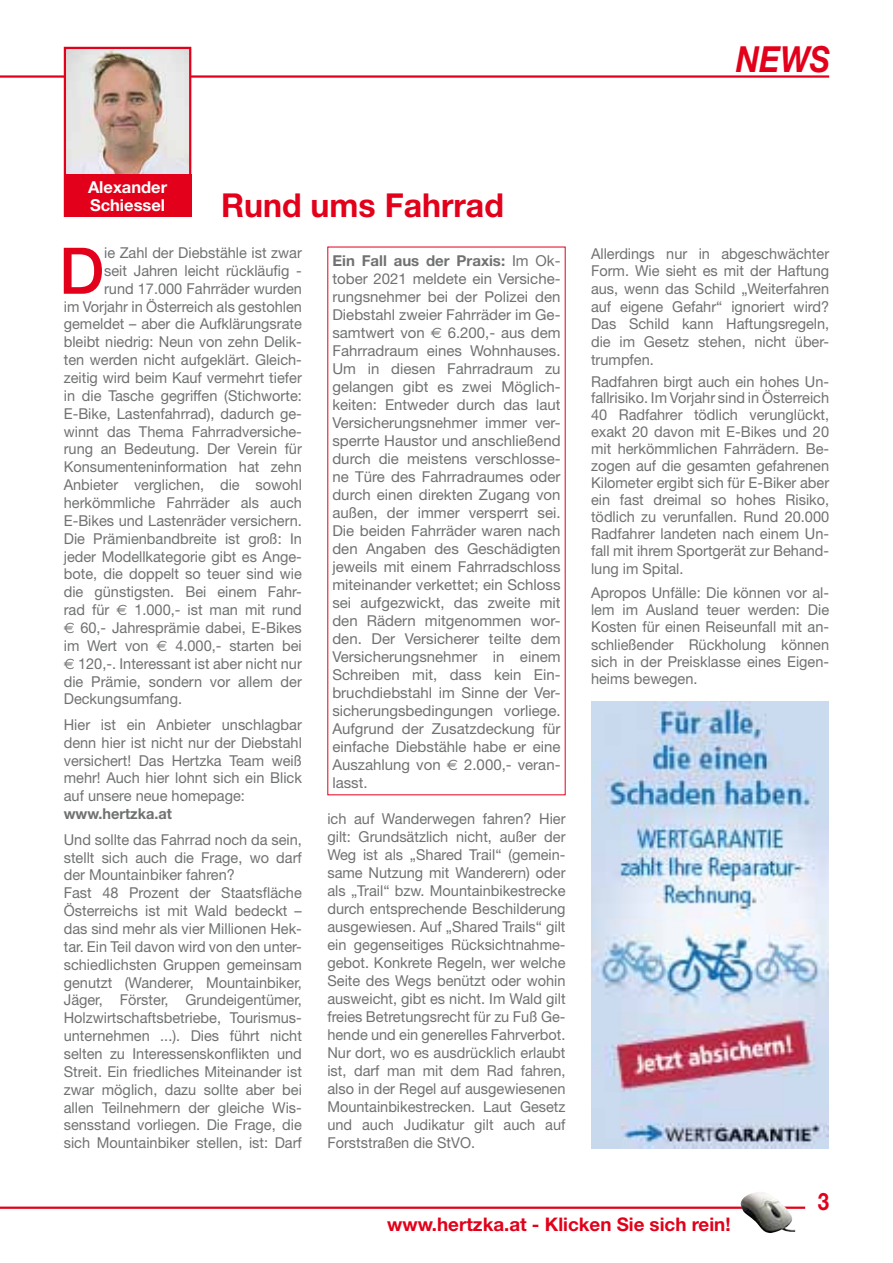
<style>
.page{position:relative;width:893px;height:1263px;background:#fff}
.page>*{position:absolute;margin:0;border:0;box-sizing:border-box;transform-origin:0 0}
.t1{font:500 64.35px "Helvetica Neue";color:#e2001a}
.t2{font:italic 700 36px "Helvetica Neue";color:#e2001a;scale:.87 1}
.t3{font:700 33px "Helvetica Neue";color:#e2001a}
.t4{font:700 24px "Helvetica Neue";color:#e2001a;scale:.85 1}
.t5{font:700 18.75px "Helvetica Neue";color:#e2001a}
.t6{font:700 16.5px/18px "Helvetica Neue";color:#fff}
.t7{font:15px/18px "Helvetica Neue";color:#707172;text-align:justify}
.t8{font:700 15px "Helvetica Neue";color:#707172}
.s1{font-family:"Euro Sans"}
.s2{font-weight:700}
</style>
<div class="page">
<hr style="left:0;top:75px;width:829px;height:3px;background:#e2001a">
<hr style="left:0;top:1206px;width:805px;height:3px;background:#e2001a">
<img style="left:741px;top:1192px;width:19px;height:32px">
<img style="left:67px;top:50px;width:121px;height:124px">
<div style="left:64px;top:47px;width:127px;height:170px;border:2px solid #e2001a"></div>
<div style="left:64px;top:174px;width:127px;height:43px;background:#e2001a"></div>
<img style="left:591px;top:702px;width:238px;height:446px">
<h2 class="t2" style="left:736px;top:37px;width:109px">NEWS</h2>
<p class="t6" style="left:88px;top:177px;width:81px">Alexander<br>Schiessel</p>
<h3 class="t3" style="left:221px;top:185px;width:284px">Rund ums Fahrrad</h3>
<h1 class="t1" style="left:59px;top:232px;width:47px">D</h1>
<p class="t7" style="left:104px;top:244px;width:199px">ie Zahl der Diebstähle ist zwar</p>
<p class="t7" style="left:104px;top:262px;width:199px">seit Jahren leicht rückläufig -</p>
<p class="t7" style="left:104px;top:279px;width:199px">rund 17.000 Fahrräder wurden</p>
<p class="t7" style="left:64px;top:297px;width:240px">im Vorjahr in Österreich als gestohlen</p>
<p class="t7" style="left:64px;top:315px;width:240px">gemeldet – aber die Aufklärungsrate</p>
<p class="t7" style="left:64px;top:333px;width:240px">bleibt niedrig: Neun von zehn Delik-</p>
<p class="t7" style="left:64px;top:351px;width:240px">ten werden nicht aufgeklärt. Gleich-</p>
<p class="t7" style="left:64px;top:368px;width:240px">zeitig wird beim Kauf vermehrt tiefer</p>
<p class="t7" style="left:64px;top:386px;width:240px">in die Tasche gegriffen (Stichworte:</p>
<p class="t7" style="left:64px;top:404px;width:240px">E-Bike, Lastenfahrrad), dadurch ge-</p>
<p class="t7" style="left:64px;top:422px;width:240px">winnt das Thema Fahrradversiche-</p>
<p class="t7" style="left:64px;top:440px;width:240px">rung an Bedeutung. Der Verein für</p>
<p class="t7" style="left:64px;top:458px;width:240px">Konsumenteninformation hat zehn</p>
<p class="t7" style="left:64px;top:475px;width:240px">Anbieter verglichen, die sowohl</p>
<p class="t7" style="left:64px;top:493px;width:240px">herkömmliche Fahrräder als auch</p>
<p class="t7" style="left:64px;top:511px;width:240px">E-Bikes und Lastenräder versichern.</p>
<p class="t7" style="left:64px;top:529px;width:240px">Die Prämienbandbreite ist groß: In</p>
<p class="t7" style="left:64px;top:547px;width:240px">jeder Modellkategorie gibt es Ange-</p>
<p class="t7" style="left:64px;top:565px;width:240px">bote, die doppelt so teuer sind wie</p>
<p class="t7" style="left:64px;top:583px;width:240px">die günstigsten. Bei einem Fahr-</p>
<p class="t7" style="left:64px;top:600px;width:240px">rad für <span class="s1">E</span> 1.000,- ist man mit rund</p>
<p class="t7" style="left:64px;top:618px;width:240px"><span class="s1">E</span> 60,- Jahresprämie dabei, E-Bikes</p>
<p class="t7" style="left:64px;top:636px;width:240px">im Wert von <span class="s1">E</span> 4.000,- starten bei</p>
<p class="t7" style="left:64px;top:654px;width:240px"><span class="s1">E</span> 120,-. Interessant ist aber nicht nur</p>
<p class="t7" style="left:64px;top:672px;width:240px">die Prämie, sondern vor allem der</p>
<p class="t7" style="left:64px;top:690px;width:120px">Deckungsumfang.</p>
<p class="t7" style="left:64px;top:715px;width:240px">Hier ist ein Anbieter unschlagbar denn hier ist nicht nur der Diebstahl versichert! Das Hertzka Team weiß mehr! Auch hier lohnt sich ein Blick auf unsere neue homepage:</p>
<p class="t8" style="left:64px;top:804px;width:110px">www.hertzka.at</p>
<p class="t7" style="left:64px;top:830px;width:240px;text-align:left">Und sollte das Fahrrad noch da sein, stellt sich auch die Frage, wo darf der Mountainbiker fahren?<br>Fast 48 Prozent der Staatsfläche Österreichs ist mit Wald bedeckt – das sind mehr als vier Millionen Hek&shy;tar. Ein Teil davon wird von den unter&shy;schiedlichsten Gruppen gemeinsam genutzt (Wanderer, Mountainbiker, Jäger, Förster, Grundeigentümer, Holzwirtschaftsbetriebe, Tourismus&shy;unternehmen ...). Dies führt nicht selten zu Interessenskonflikten und Streit. Ein friedliches Miteinander ist zwar möglich, dazu sollte aber bei allen Teilnehmern der gleiche Wis&shy;sensstand vorliegen. Die Frage, die sich Mountainbiker stellen, ist: Darf</p>
<p class="t7" style="left:332px;top:251px;width:230px"><span class="s2">Ein Fall aus der Praxis:</span> Im Ok&shy;tober 2021 meldete ein Versiche&shy;rungsnehmer bei der Polizei den Diebstahl zweier Fahrräder im Ge&shy;samtwert von <span class="s1">E</span> 6.200,- aus dem Fahrradraum eines Wohnhauses.<br>Um in diesen Fahrradraum zu gelangen gibt es zwei Möglich&shy;keiten: Entweder durch das laut Versicherungsnehmer immer ver&shy;sperrte Haustor und anschließend durch die meistens verschlosse&shy;ne Türe des Fahrradraumes oder durch einen direkten Zugang von außen, der immer versperrt sei.<br>Die beiden Fahrräder waren nach den Angaben des Geschädigten jeweils mit einem Fahrradschloss miteinander verkettet; ein Schloss sei aufgezwickt, das zweite mit den Rädern mitgenommen wor&shy;den. Der Versicherer teilte dem Versicherungsnehmer in einem Schreiben mit, dass kein Ein&shy;bruchdiebstahl im Sinne der Ver&shy;sicherungsbedingungen vorliege.<br>Aufgrund der Zusatzdeckung für einfache Diebstähle habe er eine Auszahlung von <span class="s1">E</span> 2.000,- veran&shy;lasst.</p>
<p class="t7" style="left:327px;top:809px;width:240px">ich auf Wanderwegen fahren? Hier gilt: Grundsätzlich nicht, außer der Weg ist als „Shared Trail“ (gemein&shy;same Nutzung mit Wanderern) oder als „Trail“ bzw. Mountainbikestrecke durch entsprechende Beschilderung ausgewiesen. Auf „Shared Trails“ gilt ein gegenseitiges Rücksichtnahme&shy;gebot. Konkrete Regeln, wer welche Seite des Wegs benützt oder wohin ausweicht, gibt es nicht. Im Wald gilt freies Betretungsrecht für zu Fuß Ge&shy;hende und ein generelles Fahrverbot.<br>Nur dort, wo es ausdrücklich erlaubt ist, darf man mit dem Rad fahren, also in der Regel auf ausgewiesenen Mountainbikestrecken. Laut Gesetz und auch Judikatur gilt auch auf Forststraßen die StVO.</p>
<p class="t7" style="left:591px;top:244px;width:240px">Allerdings nur in abgeschwächter Form. Wie sieht es mit der Haftung aus, wenn das Schild „Weiterfahren auf eigene Gefahr“ ignoriert wird?<br>Das Schild kann Haftungsregeln, die im Gesetz stehen, nicht über&shy;trumpfen.</p>
<p class="t7" style="left:591px;top:372px;width:240px;line-height:17.1px">Radfahren birgt auch ein hohes Un&shy;fallrisiko. Im Vorjahr sind in Österreich 40 Radfahrer tödlich verunglückt, exakt 20 davon mit E-Bikes und 20 mit herkömmlichen Fahrrädern. Be&shy;zogen auf die gesamten gefahrenen Kilometer ergibt sich für E-Biker aber ein fast dreimal so hohes Risiko, tödlich zu verunfallen. Rund 20.000<br>Radfahrer landeten nach einem Un&shy;fall mit ihrem Sportgerät zur Behand&shy;lung im Spital.</p>
<p class="t7" style="left:591px;top:583px;width:240px;line-height:17.4px">Apropos Unfälle: Die können vor al&shy;lem im Ausland teuer werden: Die Kosten für einen Reiseunfall mit an&shy;schließender Rückholung können sich in der Preisklasse eines Eigen&shy;heims bewegen.</p>
<h3 class="t4" style="left:818px;top:1186px;width:15px">3</h3>
<p class="t5" style="left:387px;top:1212px;width:345px">www.hertzka.at - Klicken Sie sich rein!</p>
</div>
